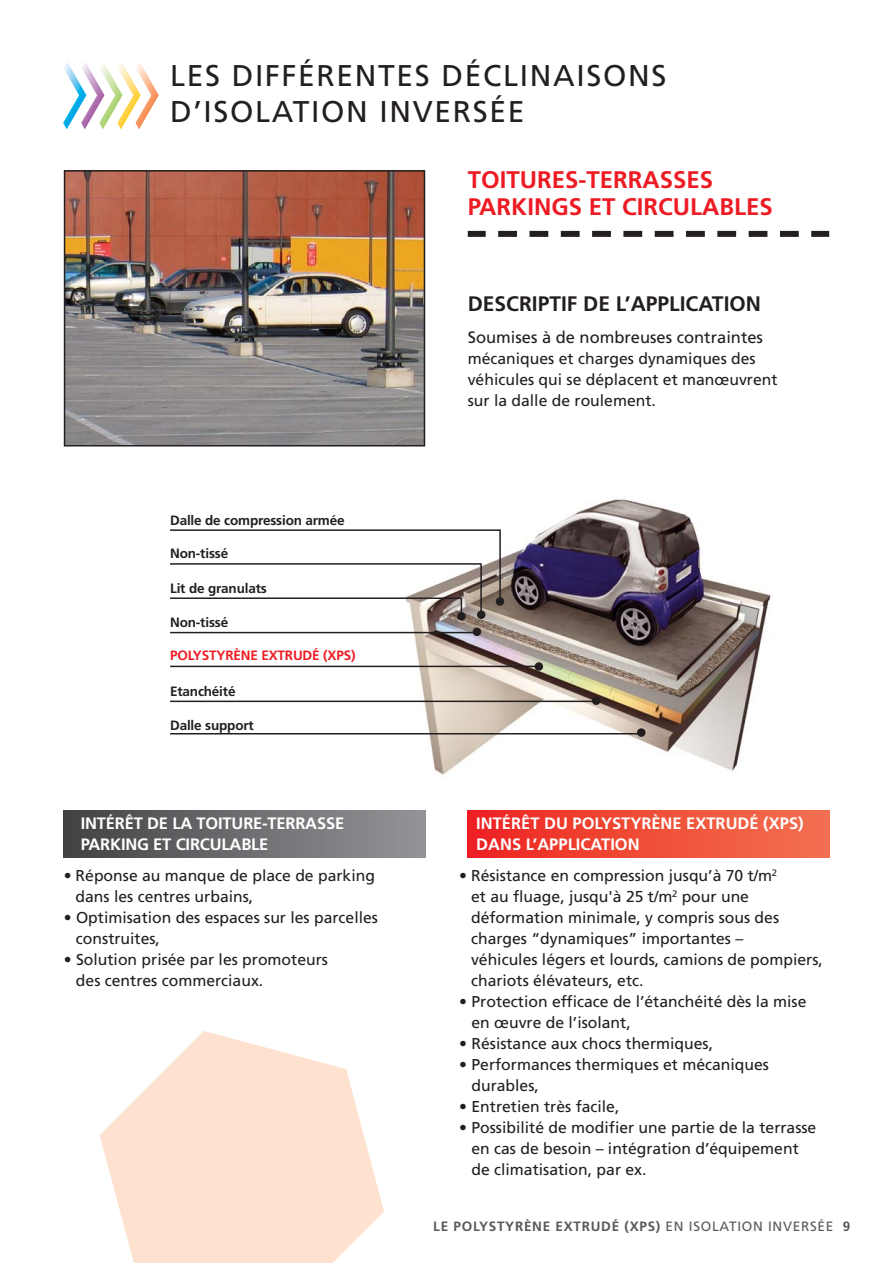
<style>
.page{position:relative;width:893px;height:1263px;background:#fff}
.page>*{position:absolute;margin:0;border:0;box-sizing:border-box;transform-origin:0 0}
.t1{font:30px/36px "Frutiger";letter-spacing:.055em;color:#231f20}
.t2{font:700 24px/27px "Frutiger";color:#ed1c24}
.t3{font:700 21px "Frutiger";color:#231f20}
.t4{font:700 16.5px/21px "Frutiger";letter-spacing:-.01em;color:#fff}
.t5{font:16.5px "Frutiger";color:#231f20}
.t6{font:15.75px/21px "Frutiger";color:#231f20}
.t7{font:700 13.5px "Frutiger";letter-spacing:-.01em;color:#231f20}
.t8{font:700 13.5px "Frutiger";letter-spacing:.055em;color:#58595b}
.t9{font:700 13.5px "Frutiger";letter-spacing:-.01em;color:#ed1c24}
.s1{font-weight:400}
</style>
<div class="page">
<img style="left:67px;top:173px;width:355px;height:270px">
<div style="left:64px;top:170px;width:361px;height:276px;border:2px solid #231f20"></div>
<svg style="left:498px;top:231px;width:301px;height:6px"></svg>
<div style="left:468px;top:231px;width:18px;height:6px;background:#231f20"></div>
<div style="left:811px;top:231px;width:18px;height:6px;background:#231f20"></div>
<div style="left:468px;top:811px;width:361px;height:46px;background:linear-gradient(to right,#ed2421,#f3734f)"></div>
<div style="left:64px;top:811px;width:361px;height:46px;background:linear-gradient(to right,#434345,#939699)"></div>
<svg style="left:63px;top:62px;width:96px;height:67px"></svg>
<svg style="left:100px;top:1031px;width:284px;height:232px;fill:#fee2cf"></svg>
<img style="left:404px;top:499px;width:367px;height:276px">
<div style="left:496px;top:597px;width:8px;height:9px;background:#231f20;border-radius:50%"></div>
<hr style="left:170px;top:563px;width:311px;height:2px;background:#231f20">
<hr style="left:480px;top:563px;width:2px;height:52px;background:#231f20">
<hr style="left:170px;top:597px;width:291px;height:2px;background:#231f20">
<svg style="left:461px;top:598px;width:1px;height:14px"></svg>
<div style="left:473px;top:627px;width:8px;height:9px;background:#231f20;border-radius:50%"></div>
<hr style="left:170px;top:632px;width:309px;height:1px;background:#231f20">
<hr style="left:170px;top:529px;width:330px;height:2px;background:#231f20">
<hr style="left:499px;top:530px;width:2px;height:70px;background:#231f20">
<hr style="left:170px;top:666px;width:367px;height:1px;background:#231f20">
<hr style="left:170px;top:701px;width:424px;height:1px;background:#231f20">
<div style="left:637px;top:728px;width:8px;height:9px;background:#231f20;border-radius:50%"></div>
<div style="left:535px;top:662px;width:8px;height:9px;background:#231f20;border-radius:50%"></div>
<hr style="left:170px;top:733px;width:474px;height:1px;background:#231f20">
<div style="left:592px;top:696px;width:8px;height:9px;background:#231f20;border-radius:50%"></div>
<div style="left:457px;top:612px;width:9px;height:8px;background:#231f20;border-radius:50%"></div>
<div style="left:477px;top:610px;width:8px;height:9px;background:#231f20;border-radius:50%"></div>
<h1 class="t1" style="left:170px;top:58px;width:498px">LES DIFFÉRENTES DÉCLINAISONS<br>D’ISOLATION INVERSÉE</h1>
<h2 class="t2" style="left:468px;top:166px;width:306px">TOITURES-TERRASSES<br>PARKINGS ET CIRCULABLES</h2>
<p class="t7" style="left:170px;top:512px;width:176px">Dalle de compression armée</p>
<p class="t7" style="left:170px;top:546px;width:60px">Non-tissé</p>
<p class="t7" style="left:170px;top:580px;width:98px">Lit de granulats</p>
<p class="t7" style="left:170px;top:614px;width:60px">Non-tissé</p>
<p class="t9" style="left:170px;top:648px;width:187px">POLYSTYRÈNE EXTRUDÉ (XPS)</p>
<p class="t7" style="left:170px;top:683px;width:67px">Etanchéité</p>
<p class="t7" style="left:170px;top:717px;width:85px">Dalle support</p>
<p class="t4" style="left:81px;top:812px;width:265px">INTÉRÊT DE LA TOITURE-TERRASSE<br>PARKING ET CIRCULABLE</p>
<p class="t6" style="left:76px;top:865px;width:301px;text-indent:-12px">• Réponse au manque de place de parking dans les centres urbains,</p>
<p class="t6" style="left:76px;top:907px;width:303px;text-indent:-12px">• Optimisation des espaces sur les parcelles construites,</p>
<p class="t6" style="left:76px;top:949px;width:254px;text-indent:-12px">• Solution prisée par les promoteurs des centres commerciaux.</p>
<h3 class="t3" style="left:468px;top:291px;width:295px">DESCRIPTIF DE L’APPLICATION</h3>
<p class="t5" style="left:468px;top:327px;width:297px">Soumises à de nombreuses contraintes</p>
<p class="t6" style="left:468px;top:347px;width:311px">mécaniques et charges dynamiques des véhicules qui se déplacent et manœuvrent sur la dalle de roulement.</p>
<p class="t4" style="left:476px;top:812px;width:329px">INTÉRÊT DU POLYSTYRÈNE EXTRUDÉ (XPS)<br>DANS L’APPLICATION</p>
<p class="t6" style="left:471px;top:865px;width:353px;text-indent:-12px">• Résistance en compression jusqu’à 70 t/m<sup>2<br></sup>et au fluage, jusqu'à 25 t/m<sup>2</sup> pour une déformation minimale, y compris sous des charges “dynamiques” importantes –<br>véhicules légers et lourds, camions de pompiers, chariots élévateurs, etc.</p>
<p class="t6" style="left:471px;top:991px;width:337px;text-indent:-12px">• Protection efficace de l’étanchéité dès la mise en œuvre de l’isolant,</p>
<p class="t6" style="left:459px;top:1033px;width:255px">• Résistance aux chocs thermiques,</p>
<p class="t6" style="left:471px;top:1054px;width:299px;text-indent:-12px">• Performances thermiques et mécaniques durables,</p>
<p class="t6" style="left:459px;top:1096px;width:162px">• Entretien très facile,</p>
<p class="t6" style="left:471px;top:1117px;width:346px;text-indent:-12px">• Possibilité de modifier une partie de la terrasse en cas de besoin – intégration d’équipement de climatisation, par ex.</p>
<p class="t8" style="left:433px;top:1218px;width:419px">LE POLYSTYRÈNE EXTRUDÉ (XPS) <span class="s1">EN ISOLATION INVERSÉE</span> 9</p>
</div>
